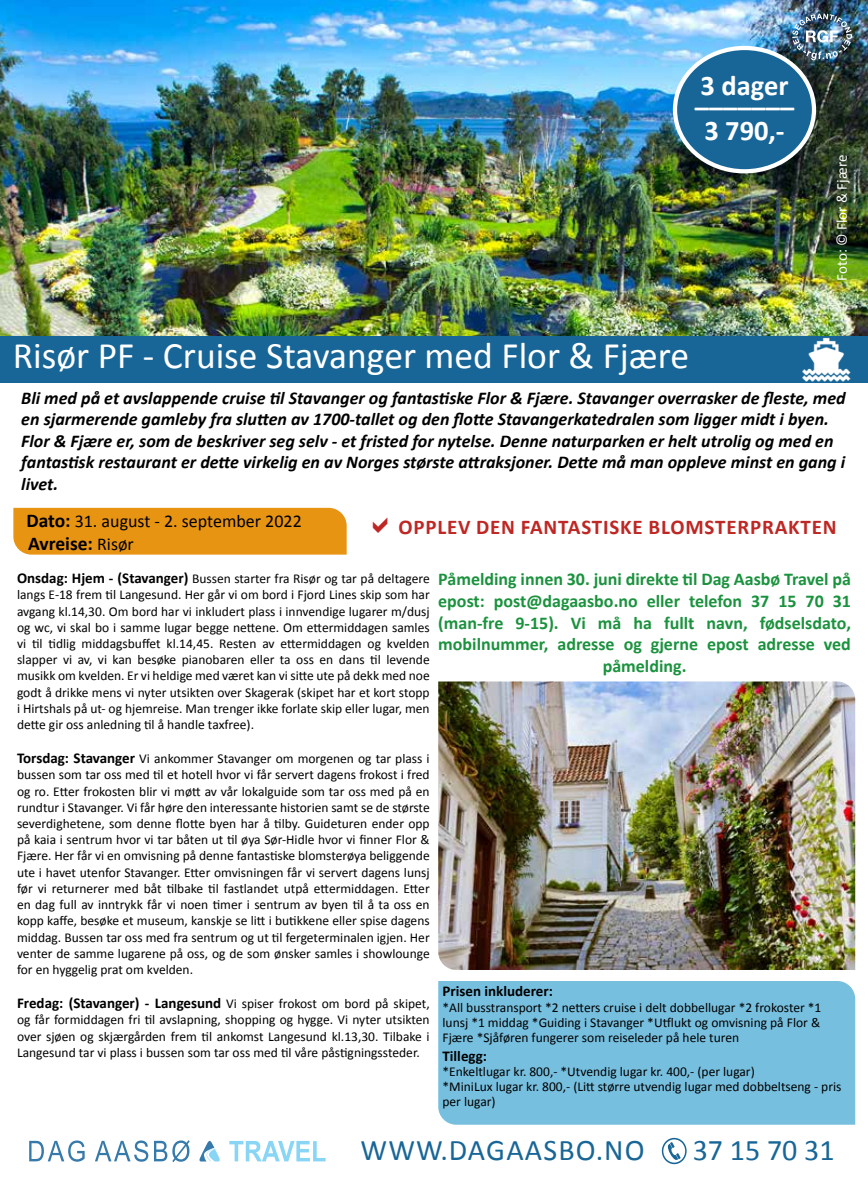
<style>
.page{position:relative;width:868px;height:1178px;background:#fff}
.page>*{position:absolute;margin:0;border:0;box-sizing:border-box;transform-origin:0 0}
.t1{font:37.5px "Calibri";color:#fff}
.t2{font:30px "Calibri";letter-spacing:.04em;color:#186697}
.t3{font:700 28.5px/34.2px "Calibri";color:#fff;text-align:center}
.t4{font:700 21px "Calibri";letter-spacing:.04em;color:#be2723}
.t5{font:700 19.5px "Calibri";color:#000}
.t6{font:italic 700 18px/21.6px "Calibri";color:#000}
.t7{font:700 18px/21.6px "Calibri";color:#1b923e;text-align:center}
.t8{font:18px "Calibri";color:#000}
.t9{font:700 15px "Calibri";color:#000}
.t10{font:15px "Calibri";color:#fff}
.t11{font:13.5px/16.2px "Calibri";color:#000;text-align:justify}
.s1{font-weight:700;font-size:19.5px}
.s2{font-weight:400;font-size:18px}
.s3{font-weight:700;font-size:15px}
</style>
<div class="page">
<img style="left:0;top:0;width:867px;height:336px">
<div style="left:0;top:336px;width:867px;height:47px;background:#186697"></div>
<div style="left:675px;top:48px;width:138px;height:123px;background:#186697;border-radius:50%"></div>
<div style="left:672px;top:46px;width:144px;height:127px;border:4px solid #fff;border-radius:50%"></div>
<img style="left:792px;top:14px;width:60px;height:46px">
<div style="left:13px;top:508px;width:333px;height:47px;background:#e79413"></div>
<img style="left:438px;top:681px;width:417px;height:289px">
<img style="left:802px;top:337px;width:49px;height:45px">
<div style="left:438px;top:981px;width:417px;height:144px;background:#77bfdf"></div>
<svg style="left:661px;top:1138px;width:25px;height:26px"></svg>
<svg style="left:199px;top:1141px;width:21px;height:20px"></svg>
<svg style="left:29px;top:1140px;width:56px;height:22px"></svg>
<svg style="left:95px;top:1140px;width:53px;height:22px"></svg>
<svg style="left:154px;top:1140px;width:36px;height:22px"></svg>
<svg style="left:229px;top:1141px;width:96px;height:20px"></svg>
<h3 class="t3" style="left:700px;top:67px;width:89px">3 dager</h3>
<h3 class="t3" style="left:694px;top:78px;width:101px">_______<br>3 790,-</h3>
<h1 class="t1" style="left:13px;top:330px;width:677px">Risør PF - Cruise Stavanger med Flor &amp; Fjære</h1>
<p class="t10" style="left:831px;top:281px;width:127px;rotate:-90deg">Foto: © Flor &amp; Fjære</p>
<p class="t6" style="left:21px;top:386px;width:825px">Bli med på et avslappende cruise til Stavanger og fantastiske Flor &amp; Fjære. Stavanger overrasker de fleste, med en sjarmerende gamleby fra slutten av 1700-tallet og den flotte Stavangerkatedralen som ligger midt i byen.<br>Flor &amp; Fjære er, som de beskriver seg selv - et fristed for nytelse. Denne naturparken er helt utrolig og med en fantastisk restaurant er dette virkelig en av Norges største attraksjoner. Dette må man oppleve minst en gang i livet.</p>
<h3 class="t8" style="left:26px;top:508px;width:277px"><span class="s1">Dato:</span> 31. august - 2. september 2022</h3>
<h3 class="t5" style="left:28px;top:530px;width:107px">Avreise: <span class="s2">Risør</span></h3>
<h3 class="t4" style="left:398px;top:512px;width:440px">OPPLEV DEN FANTASTISKE BLOMSTERPRAKTEN</h3>
<p class="t11" style="left:17px;top:570px;width:414px"><span class="s3">Onsdag: Hjem - (Stavanger)</span> Bussen starter fra Risør og tar på deltagere langs E-18 frem til Langesund. Her går vi om bord i Fjord Lines skip som har avgang kl.14,30. Om bord har vi inkludert plass i innvendige lugarer m/dusj og wc, vi skal bo i samme lugar begge nettene. Om ettermiddagen samles vi til tidlig middagsbuffet kl.14,45. Resten av ettermiddagen og kvelden slapper vi av, vi kan besøke pianobaren eller ta oss en dans til levende musikk om kvelden. Er vi heldige med været kan vi sitte ute på dekk med noe godt å drikke mens vi nyter utsikten over Skagerak (skipet har et kort stopp i Hirtshals på ut- og hjemreise. Man trenger ikke forlate skip eller lugar, men dette gir oss anledning til å handle taxfree).</p>
<p class="t11" style="left:17px;top:750px;width:414px"><span class="s3">Torsdag: Stavanger</span> Vi ankommer Stavanger om morgenen og tar plass i bussen som tar oss med til et hotell hvor vi får servert dagens frokost i fred og ro. Etter frokosten blir vi møtt av vår lokalguide som tar oss med på en rundtur i Stavanger. Vi får høre den interessante historien samt se de største severdighetene, som denne flotte byen har å tilby. Guideturen ender opp på kaia i sentrum hvor vi tar båten ut til øya Sør-Hidle hvor vi finner Flor &amp; Fjære. Her får vi en omvisning på denne fantastiske blomsterøya beliggende ute i havet utenfor Stavanger. Etter omvisningen får vi servert dagens lunsj før vi returnerer med båt tilbake til fastlandet utpå ettermiddagen. Etter en dag full av inntrykk får vi noen timer i sentrum av byen til å ta oss en kopp kaffe, besøke et museum, kanskje se litt i butikkene eller spise dagens middag. Bussen tar oss med fra sentrum og ut til fergeterminalen igjen. Her venter de samme lugarene på oss, og de som ønsker samles i showlounge for en hyggelig prat om kvelden.</p>
<p class="t11" style="left:17px;top:995px;width:414px"><span class="s3">Fredag: (Stavanger) - Langesund</span> Vi spiser frokost om bord på skipet, og får formiddagen fri til avslapning, shopping og hygge. Vi nyter utsikten over sjøen og skjærgården frem til ankomst Langesund kl.13,30. Tilbake i Langesund tar vi plass i bussen som tar oss med til våre påstigningssteder.</p>
<h3 class="t7" style="left:438px;top:568px;width:414px">Påmelding innen 30. juni direkte til Dag Aasbø Travel på epost: post@dagaasbo.no eller telefon 37 15 70 31 (man-fre 9-15). Vi må ha fullt navn, fødselsdato, mobilnummer, adresse og gjerne epost adresse ved påmelding.</h3>
<p class="t9" style="left:442px;top:981px;width:112px">Prisen inkluderer:</p>
<p class="t11" style="left:442px;top:999px;width:380px;line-height:15px">*All busstransport *2 netters cruise i delt dobbellugar *2 frokoster *1 lunsj *1 middag *Guiding i Stavanger *Utflukt og omvisning på Flor &amp; Fjære *Sjåføren fungerer som reiseleder på hele turen</p>
<p class="t9" style="left:442px;top:1045px;width:46px">Tillegg:</p>
<p class="t11" style="left:442px;top:1063px;width:400px;line-height:15px;text-align:left">*Enkeltlugar kr. 800,- *Utvendig lugar kr. 400,- (per lugar)<br>*MiniLux lugar kr. 800,- (Litt større utvendig lugar med dobbeltseng - pris per lugar)</p>
<h2 class="t2" style="left:360px;top:1129px;width:285px">WWW.DAGAASBO.NO</h2>
<h2 class="t2" style="left:692px;top:1129px;width:143px">37 15 70 31</h2>
</div>
